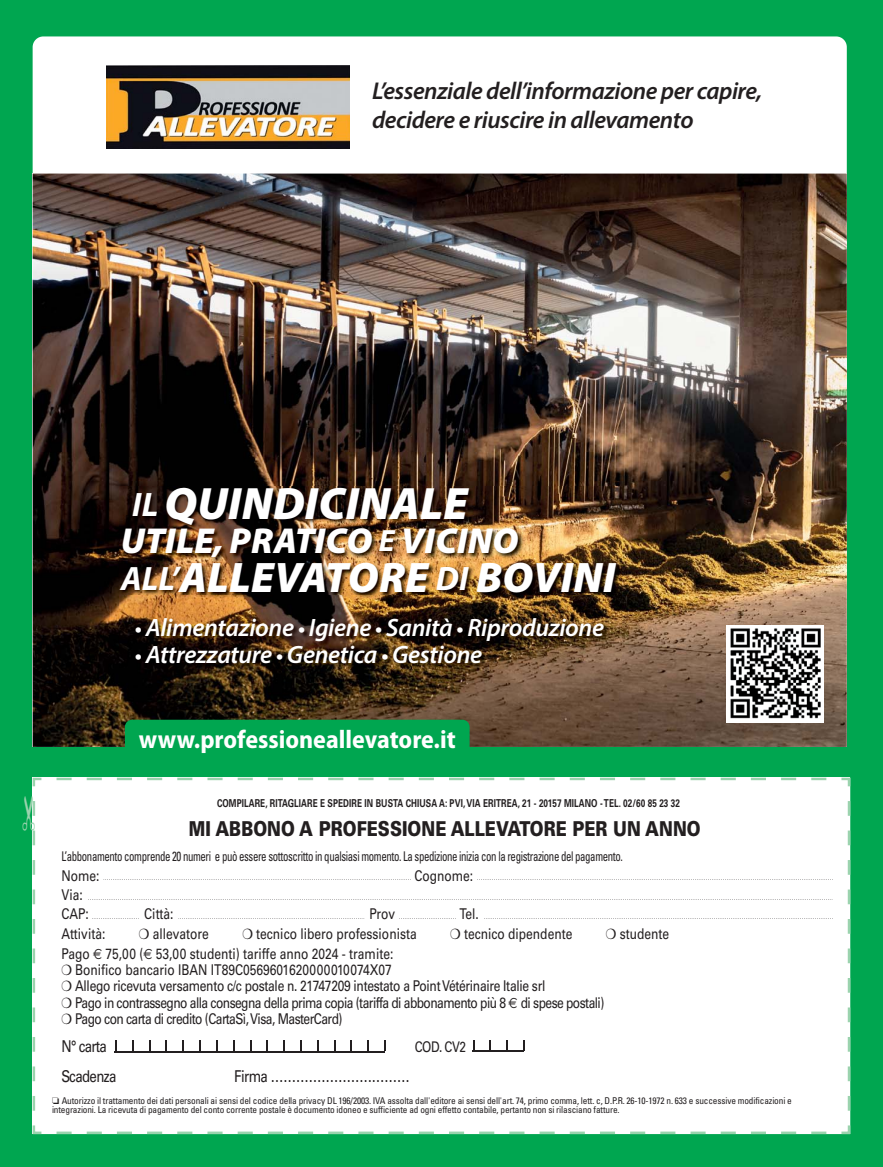
<style>
.page{position:relative;width:883px;height:1167px;background:#fff}
.page>*{position:absolute;margin:0;border:0;box-sizing:border-box;transform-origin:0 0}
.t1{font:italic 900 45.5px "Myriad Pro";letter-spacing:.005em;color:#fff}
.t2{font:italic 900 42.88px "Myriad Pro";letter-spacing:.005em;color:#fff}
.t3{font:italic 900 36.12px "Myriad Pro";letter-spacing:.005em;color:#fff}
.t4{font:700 semi-condensed 25.75px "Myriad Pro";color:#fff}
.t5{font:italic 600 25.12px "Myriad Pro";letter-spacing:-.015em;color:#fff}
.t6{font:italic 600 24.38px/29.5px "Myriad Pro";letter-spacing:-.02em;color:#231f20}
.t7{font:900 20.5px "Univers LT Std";color:#231f20;scale:.81 1}
.t8{font:16.25px "Univers LT Std";letter-spacing:-.045em;color:#231f20;scale:.81 1}
.t9{font:14.88px/16.2px "Univers LT Std";letter-spacing:-.025em;color:#231f20;scale:.81 1}
.t10{font:14.88px "Univers LT Std";color:#231f20;scale:.81 1}
.t11{font:14.62px "Univers LT Std";letter-spacing:-.045em;color:#231f20;scale:.81 1}
.t12{font:condensed 13.38px "Univers LT Std";letter-spacing:-.035em;color:#231f20;scale:.81 1}
.t13{font:700 10.88px "Univers LT Std";letter-spacing:.01em;color:#231f20;scale:.75 1}
.t14{font:condensed 9.38px/9.4px "Univers LT Std";letter-spacing:-.015em;color:#231f20}
.s1{font-weight:700;font-size:34px}
.s2{font-weight:700;font-size:30.75px}
.s3{font-weight:700;font-size:33.88px}
.s4{font-size:22.62px}
.s5{font-family:"Euro Sans"}
</style>
<div class="page">
<div style="left:0;top:0;width:883px;height:1166px;background:#00a650"></div>
<div style="left:33px;top:36px;width:813px;height:695px;background:#fff;border-radius:11px"></div>
<svg style="left:33px;top:777px;width:817px;height:356px;fill:#fff"></svg>
<div style="left:50px;top:790px;width:790px;height:333px;background:#fff"></div>
<svg style="left:115px;top:1040px;width:2px;height:10px"></svg>
<svg style="left:199px;top:1040px;width:2px;height:10px"></svg>
<svg style="left:283px;top:1040px;width:2px;height:10px"></svg>
<svg style="left:367px;top:1040px;width:2px;height:10px"></svg>
<svg style="left:384px;top:1040px;width:2px;height:10px"></svg>
<hr style="left:114px;top:1050px;width:271px;height:2px;background:#231f20">
<svg style="left:489px;top:1040px;width:2px;height:10px"></svg>
<svg style="left:506px;top:1040px;width:2px;height:10px"></svg>
<hr style="left:472px;top:1050px;width:52px;height:1px;background:#231f20">
<svg style="left:104px;top:879px;width:307px;height:1px"></svg>
<svg style="left:477px;top:879px;width:354px;height:1px"></svg>
<svg style="left:484px;top:918px;width:347px;height:1px"></svg>
<svg style="left:399px;top:918px;width:55px;height:1px"></svg>
<svg style="left:178px;top:918px;width:186px;height:1px"></svg>
<svg style="left:92px;top:918px;width:47px;height:1px"></svg>
<svg style="left:88px;top:899px;width:744px;height:1px"></svg>
<img style="left:33px;top:173px;width:813px;height:573px">
<img style="left:119px;top:486px;width:502px;height:182px">
<div style="left:125px;top:719px;width:344px;height:42px;background:#00a650;border-radius:7px"></div>
<img style="left:106px;top:66px;width:243px;height:83px">
<div style="left:726px;top:625px;width:98px;height:97px;background:#fff"></div>
<img style="left:730px;top:628px;width:91px;height:91px">
<svg style="left:32px;top:795px;width:3px;height:50px"></svg>
<h3 class="t6" style="left:372px;top:78px;width:392px">L’essenziale dell’informazione per capire, decidere e riuscire in allevamento</h3>
<h1 class="t1" style="left:132px;top:476px;width:337px"><span class="s1">IL</span> QUINDICINALE</h1>
<h3 class="t3" style="left:121px;top:519px;width:399px">UTILE, PRATICO <span class="s2">E</span> VICINO</h3>
<h2 class="t2" style="left:121px;top:552px;width:496px"><span class="s3">ALL’</span>ALLEVATORE <span class="s1">DI</span> BOVINI</h2>
<h3 class="t5" style="left:135px;top:618px;width:471px"><span class="s4">•</span> Alimentazione <span class="s4">•</span> Igiene <span class="s4">•</span> Sanità <span class="s4">•</span> Riproduzione</h3>
<h3 class="t5" style="left:135px;top:644px;width:349px"><span class="s4">•</span> Attrezzature <span class="s4">•</span> Genetica <span class="s4">•</span> Gestione</h3>
<h3 class="t4" style="left:139px;top:723px;width:318px">www.professioneallevatore.it</h3>
<p class="t13" style="left:217px;top:796px;width:619px">COMPILARE, RITAGLIARE E SPEDIRE IN BUSTA CHIUSA A: PVI, VIA ERITREA, 21 - 20157 MILANO - TEL. 02/60 85 23 32</p>
<h3 class="t7" style="left:189px;top:816px;width:633px">MI ABBONO A PROFESSIONE ALLEVATORE PER UN ANNO</h3>
<p class="t12" style="left:61px;top:850px;width:695px">L’abbonamento comprende 20 numeri e può essere sottoscritto in qualsiasi momento. La spedizione inizia con la registrazione del pagamento.</p>
<p class="t9" style="left:61px;top:868px;width:49px">Nome:</p>
<p class="t10" style="left:414px;top:868px;width:74px">Cognome:</p>
<p class="t9" style="left:61px;top:885px;width:35px;line-height:19.2px">Via:<br>CAP:</p>
<p class="t9" style="left:144px;top:906px;width:37px">Città:</p>
<p class="t9" style="left:369px;top:906px;width:33px">Prov</p>
<p class="t9" style="left:459px;top:906px;width:25px">Tel.</p>
<p class="t10" style="left:61px;top:925px;width:56px">Attività:</p>
<p class="t10" style="left:139px;top:925px;width:88px">❍ allevatore</p>
<p class="t10" style="left:242px;top:925px;width:217px">❍ tecnico libero professionista</p>
<p class="t10" style="left:450px;top:925px;width:152px">❍ tecnico dipendente</p>
<p class="t10" style="left:606px;top:925px;width:80px">❍ studente</p>
<p class="t9" style="left:61px;top:945px;width:672px">Pago <span class="s5">€</span> 75,00 (<span class="s5">€</span> 53,00 studenti) tariffe anno 2024 - tramite:<br>❍ Bonifico bancario IBAN IT89C0569601620000010074X07<br>❍ Allego ricevuta versamento c/c postale n. 21747209 intestato a Point Vétérinaire Italie srl<br>❍ Pago in contrassegno alla consegna della prima copia (tariffa di abbonamento più 8 <span class="s5">€</span> di spese postali) ❍ Pago con carta di credito (CartaSì, Visa, MasterCard)</p>
<p class="t8" style="left:61px;top:1037px;width:58px">N° carta</p>
<p class="t11" style="left:415px;top:1039px;width:65px">COD. CV2</p>
<p class="t8" style="left:61px;top:1067px;width:70px">Scadenza</p>
<p class="t8" style="left:234px;top:1067px;width:218px">Firma ……………………………</p>
<p class="t14" style="left:52px;top:1096px;width:741px">❏ Autorizzo il trattamento dei dati personali ai sensi del codice della privacy DL 196/2003. IVA assolta dall'editore ai sensi dell'art. 74, primo comma, lett. c, D.P.R. 26-10-1972 n. 633 e successive modificazioni e integrazioni. La ricevuta di pagamento del conto corrente postale è documento idoneo e sufficiente ad ogni effetto contabile, pertanto non si rilasciano fatture.</p>
</div>
